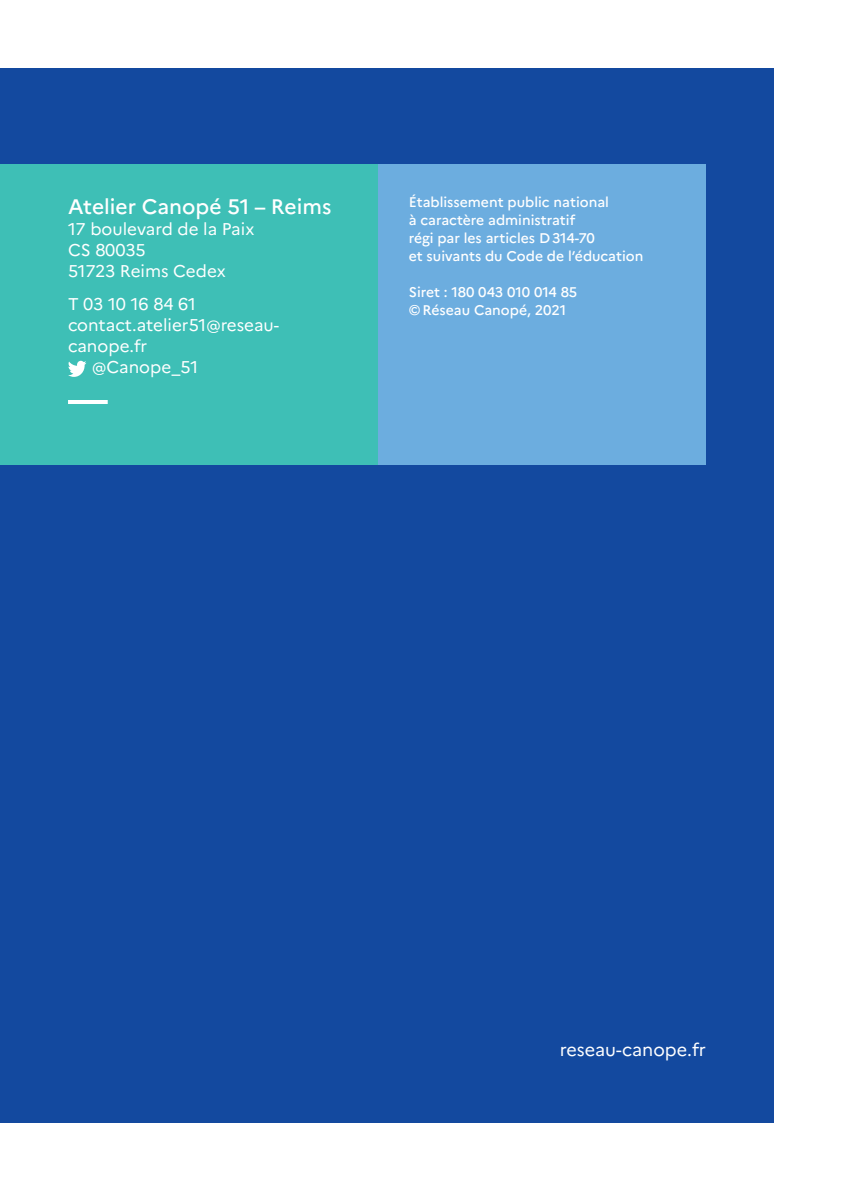
<style>
.page{position:relative;width:842px;height:1191px;background:#fff}
.page>*{position:absolute;margin:0;border:0;box-sizing:border-box;transform-origin:0 0}
.Texte{font:500 21px "Marianne";color:#fff}
.Texte__courant_sansE{font:18px "Marianne";letter-spacing:-.005em;color:#fff}
.Texte-2{font:17px/21px "Marianne";color:#fff}
.MentionsLegales{font:500 14px/18px "Marianne";color:#fff}
</style>
<div class="page">
<div style="left:0;top:68px;width:774px;height:1055px;background:#13499f"></div>
<div style="left:377px;top:164px;width:329px;height:301px;background:#6caddf"></div>
<div style="left:0;top:164px;width:377px;height:301px;background:#3ebfb6"></div>
<svg style="left:68px;top:361px;width:18px;height:16px"></svg>
<hr style="left:68px;top:400px;width:40px;height:4px;background:#fff">
<p class="Texte" style="left:68px;top:190px;width:265px">Atelier Canopé 51 – Reims</p>
<p class="Texte-2" style="left:68px;top:217px;width:188px">17 boulevard de la Paix<br>CS 80035<br>51723 Reims Cedex</p>
<p class="Texte-2" style="left:68px;top:292px;width:130px">T 03 10 16 84 61</p>
<p class="Texte-2" style="left:68px;top:313px;width:213px">contact.atelier51@reseau-</p>
<p class="Texte-2" style="left:68px;top:334px;width:81px">canope.fr</p>
<p class="Texte-2" style="left:92px;top:355px;width:108px">@Canope_51</p>
<p class="MentionsLegales" style="left:409px;top:192px;width:202px">Établissement public national à caractère administratif</p>
<p class="MentionsLegales" style="left:409px;top:228px;width:188px">régi par les articles D 314-70</p>
<p class="MentionsLegales" style="left:409px;top:246px;width:236px">et suivants du Code de l’éducation</p>
<p class="MentionsLegales" style="left:409px;top:282px;width:170px">Siret : 180 043 010 014 85</p>
<p class="MentionsLegales" style="left:409px;top:300px;width:159px">© Réseau Canopé, 2021</p>
<p class="Texte__courant_sansE" style="left:560px;top:1036px;width:148px">reseau-canope.fr</p>
</div>
